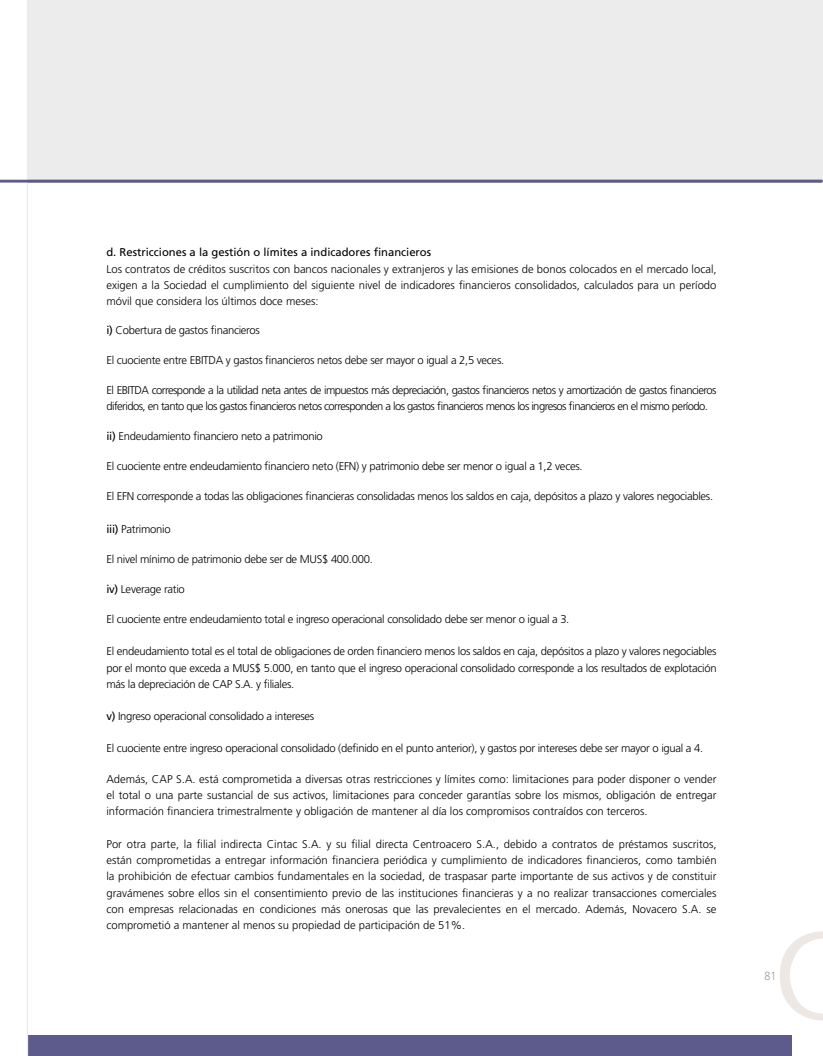
<style>
.page{position:relative;width:823px;height:1056px;background:#fff}
.page>*{position:absolute;margin:0;border:0;box-sizing:border-box;transform-origin:0 0}
.t1{font:300 11.88px "Frutiger LT Std";color:#9c9d9f;scale:.9 1}
.t2{font:300 11.25px/16.2px "Frutiger LT Std";letter-spacing:-.025em;color:#000;text-align:justify}
.t3{font:300 11.25px/16.2px "Frutiger LT Std";letter-spacing:-.05em;color:#000}
.t4{font:11.25px "Frutiger LT Std";color:#000}
.s1{font-weight:400}
</style>
<div class="page">
<svg style="left:780px;top:931px;width:42px;height:89px"></svg>
<div style="left:0;top:1035px;width:791px;height:21px;background:#5d5b8b"></div>
<div style="left:0;top:0;width:822px;height:182px;background:#ececed"></div>
<svg style="left:0;top:0;width:28px;height:1056px"></svg>
<hr style="left:0;top:180px;width:821px;height:2px;background:#5d5b8b">
<p class="t4" style="left:106px;top:246px;width:326px">d. Restricciones a la gestión o límites a indicadores financieros</p>
<p class="t2" style="left:106px;top:261px;width:611px">Los contratos de créditos suscritos con bancos nacionales y extranjeros y las emisiones de bonos colocados en el mercado local, exigen a la Sociedad el cumplimiento del siguiente nivel de indicadores financieros consolidados, calculados para un período móvil que considera los últimos doce meses:</p>
<p class="t2" style="left:106px;top:322px;width:155px"><span class="s1">i)</span> Cobertura de gastos financieros</p>
<p class="t2" style="left:106px;top:352px;width:399px">El cuociente entre EBITDA y gastos financieros netos debe ser mayor o igual a 2,5 veces.</p>
<p class="t3" style="left:106px;top:382px;width:611px">El EBITDA corresponde a la utilidad neta antes de impuestos más depreciación, gastos financieros netos y amortización de gastos financieros diferidos, en tanto que los gastos financieros netos corresponden a los gastos financieros menos los ingresos financieros en el mismo período.</p>
<p class="t2" style="left:106px;top:428px;width:218px"><span class="s1">ii)</span> Endeudamiento financiero neto a patrimonio</p>
<p class="t2" style="left:106px;top:458px;width:477px">El cuociente entre endeudamiento financiero neto (EFN) y patrimonio debe ser menor o igual a 1 ,2 veces.</p>
<p class="t2" style="left:106px;top:488px;width:608px">El EFN corresponde a todas las obligaciones financieras consolidadas menos los saldos en caja, depósitos a plazo y valores negociables.</p>
<p class="t2" style="left:106px;top:521px;width:66px"><span class="s1">iii)</span> Patrimonio</p>
<p class="t2" style="left:106px;top:551px;width:268px">El nivel mínimo de patrimonio debe ser de MUS$ 400.000.</p>
<p class="t2" style="left:106px;top:581px;width:80px"><span class="s1">iv)</span> Leverage ratio</p>
<p class="t2" style="left:106px;top:611px;width:464px">El cuociente entre endeudamiento total e ingreso operacional consolidado debe ser menor o igual a 3.</p>
<p class="t2" style="left:106px;top:643px;width:611px">El endeudamiento total es el total de obligaciones de orden financiero menos los saldos en caja, depósitos a plazo y valores negociables por el monto que exceda a MUS$ 5.000, en tanto que el ingreso operacional consolidado corresponde a los resultados de explotación más la depreciación de CAP S.A. y filiales.</p>
<p class="t2" style="left:106px;top:708px;width:209px"><span class="s1">v)</span> Ingreso operacional consolidado a intereses</p>
<p class="t2" style="left:106px;top:740px;width:598px">El cuociente entre ingreso operacional consolidado (definido en el punto anterior), y gastos por intereses debe ser mayor o igual a 4.</p>
<p class="t2" style="left:106px;top:771px;width:611px">Además, CAP S.A. está comprometida a diversas otras restricciones y límites como: limitaciones para poder disponer o vender el total o una parte sustancial de sus activos, limitaciones para conceder garantías sobre los mismos, obligación de entregar información financiera trimestralmente y obligación de mantener al día los compromisos contraídos con terceros.</p>
<p class="t2" style="left:106px;top:836px;width:611px">Por otra parte, la filial indirecta Cintac S.A. y su filial directa Centroacero S.A., debido a contratos de préstamos suscritos, están comprometidas a entregar información financiera periódica y cumplimiento de indicadores financieros, como también la prohibición de efectuar cambios fundamentales en la sociedad, de traspasar parte importante de sus activos y de constituir gravámenes sobre ellos sin el consentimiento previo de las instituciones financieras y a no realizar transacciones comerciales con empresas relacionadas en condiciones más onerosas que las prevalecientes en el mercado. Además, Novacero S.A. se comprometió a mantener al menos su propiedad de participación de 51 %.</p>
<p class="t1" style="left:764px;top:969px;width:11px">81</p>
</div>
